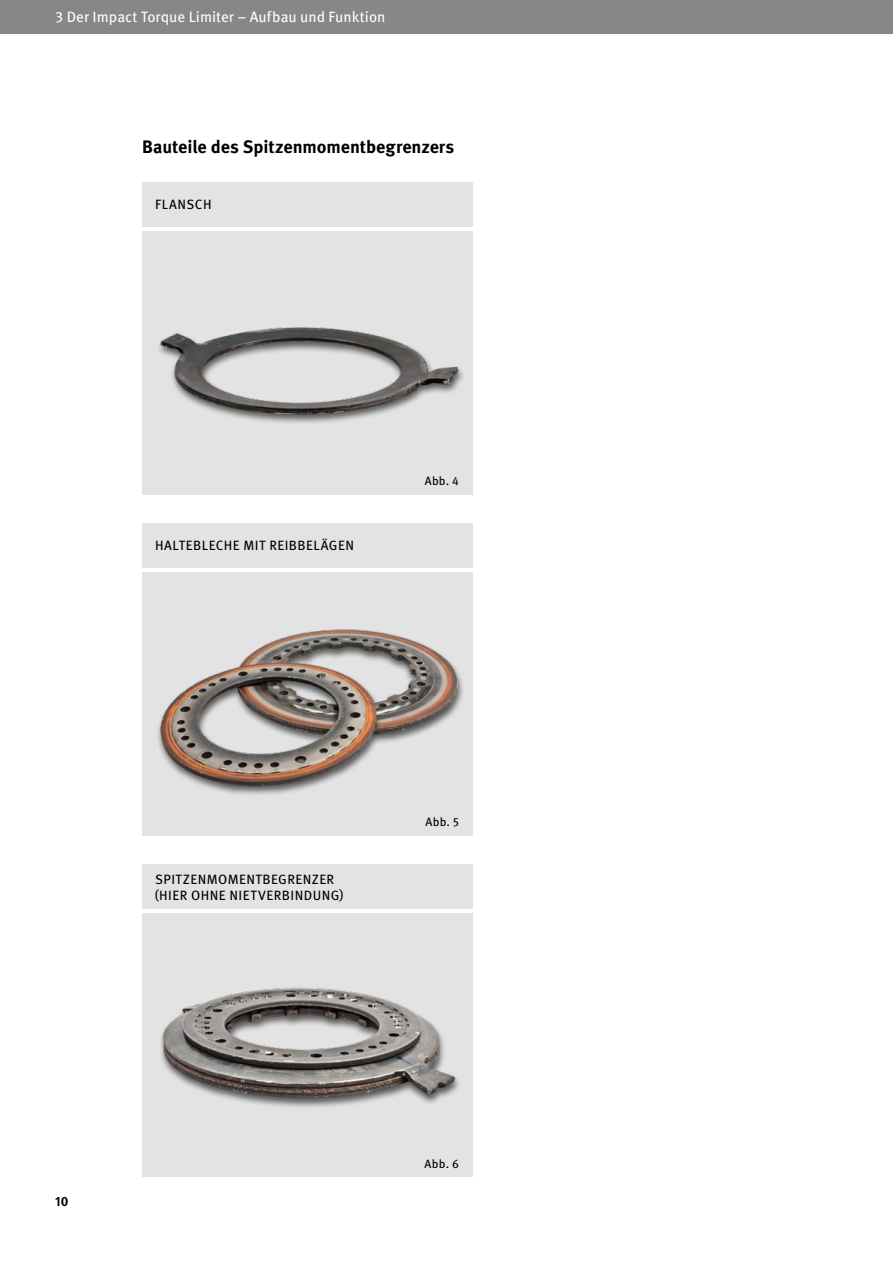
<style>
.page{position:relative;width:893px;height:1263px;background:#fff}
.page>*{position:absolute;margin:0;border:0;box-sizing:border-box;transform-origin:0 0}
.t1{font:700 18px "Meta OT";letter-spacing:-.005em;color:#000}
.t2{font:15px "Meta OT";color:#fff}
.t3{font:13.5px/16.2px "Meta OT";letter-spacing:.03em;color:#000}
.t4{font:700 13.5px "Meta OT";color:#000}
.t5{font:12px "Meta OT";letter-spacing:.02em;color:#000}
</style>
<div class="page">
<div style="left:0;top:0;width:893px;height:34px;background:#878786"></div>
<div style="left:142px;top:231px;width:331px;height:264px;background:#e3e3e3"></div>
<div style="left:142px;top:182px;width:331px;height:45px;background:#e3e3e3"></div>
<img style="left:159px;top:327px;width:304px;height:96px">
<div style="left:142px;top:572px;width:331px;height:264px;background:#e3e3e3"></div>
<div style="left:142px;top:523px;width:331px;height:45px;background:#e3e3e3"></div>
<img style="left:158px;top:629px;width:305px;height:166px">
<div style="left:142px;top:913px;width:331px;height:264px;background:#e3e3e3"></div>
<div style="left:142px;top:864px;width:331px;height:45px;background:#e3e3e3"></div>
<img style="left:160px;top:987px;width:299px;height:120px">
<p class="t2" style="left:55px;top:8px;width:332px">3 Der Impact Torque Limiter – Aufbau und Funktion</p>
<h1 class="t1" style="left:142px;top:135px;width:314px">Bauteile des Spitzenmomentbegrenzers</h1>
<p class="t3" style="left:155px;top:197px;width:58px">FLANSCH</p>
<p class="t3" style="left:155px;top:538px;width:200px">HALTEBLECHE MIT REIBBELÄGEN</p>
<p class="t5" style="left:425px;top:474px;width:36px">Abb. 4</p>
<p class="t3" style="left:155px;top:871px;width:190px">SPITZENMOMENTBEGRENZER (HIER OHNE NIETVERBINDUNG)</p>
<p class="t5" style="left:426px;top:814px;width:35px">Abb. 5</p>
<p class="t4" style="left:55px;top:1193px;width:15px">10</p>
<p class="t5" style="left:425px;top:1156px;width:36px">Abb. 6</p>
</div>
